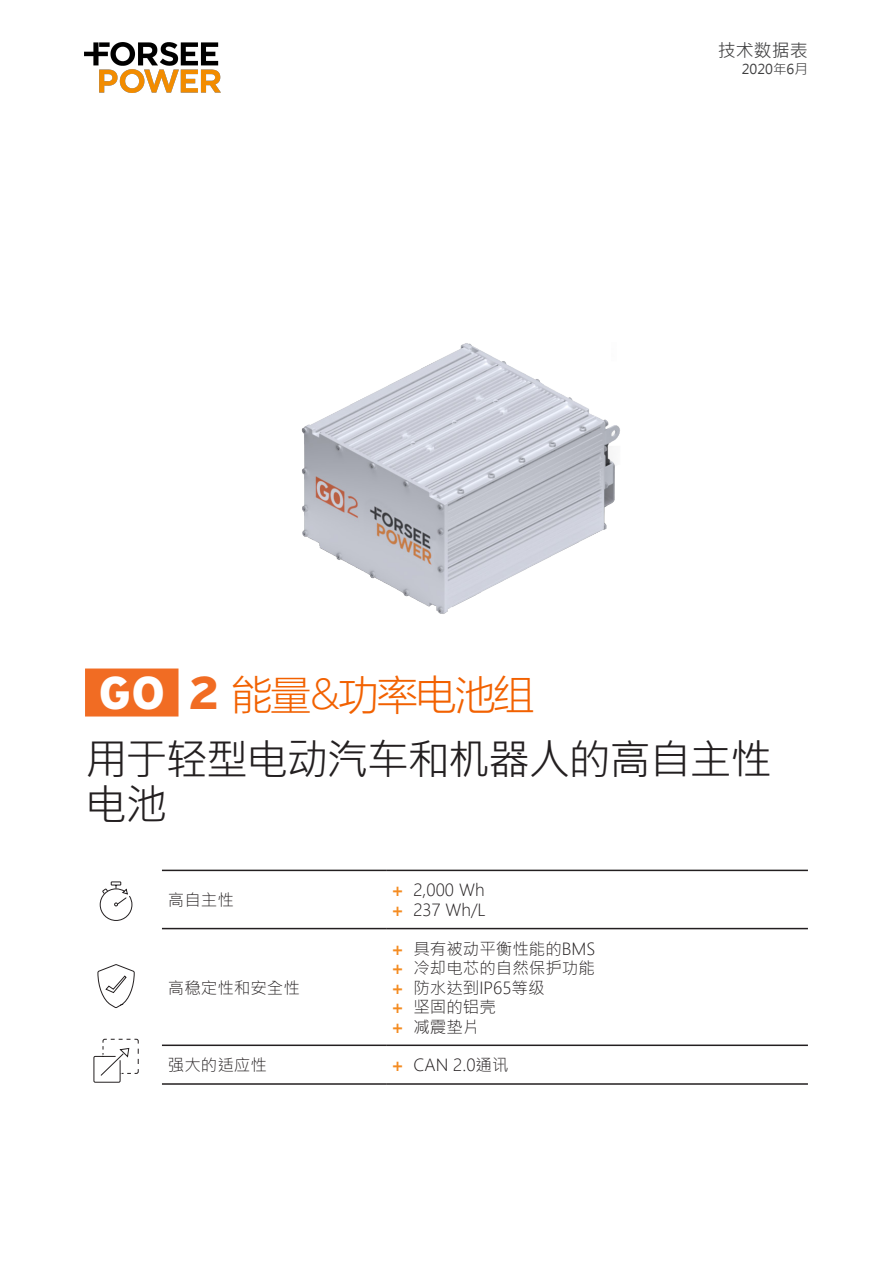
<style>
.page{position:relative;width:893px;height:1263px;background:#fff}
.page>*{position:absolute;margin:0;border:0;box-sizing:border-box;transform-origin:0 0}
.t1{font:42px/45px "Microsoft Jheng Hei";letter-spacing:-.04em;color:#231f20}
.t2{font:40.5px "Microsoft Ya Hei UI Light";letter-spacing:-.04em;color:#f26100}
.t3{font:18px "Microsoft Jheng Hei";color:#3e3e3f}
.t4{font:300 16.5px "Microsoft Jheng Hei";color:#231f20}
.t5{font:13.5px "Microsoft Jheng Hei";color:#3e3e3f}
.s1{font-family:"PF Highway Sans Pro";font-weight:700;font-size:49.5px;color:#fff}
.s2{font-family:"PF Highway Sans Pro";font-weight:700;font-size:49.5px;color:#f16c23}
</style>
<div class="page">
<div style="left:85px;top:668px;width:93px;height:48px;background:#f16c23"></div>
<img style="left:85px;top:42px;width:136px;height:51px">
<hr style="left:162px;top:928px;width:224px;height:1px;background:#231f20">
<hr style="left:386px;top:928px;width:422px;height:1px;background:#231f20">
<hr style="left:162px;top:1044px;width:224px;height:2px;background:#231f20">
<hr style="left:386px;top:1044px;width:422px;height:2px;background:#231f20">
<hr style="left:162px;top:1083px;width:224px;height:2px;background:#231f20">
<hr style="left:386px;top:1083px;width:422px;height:2px;background:#231f20">
<hr style="left:162px;top:870px;width:224px;height:1px;background:#231f20">
<hr style="left:386px;top:870px;width:422px;height:1px;background:#231f20">
<img style="left:301px;top:343px;width:319px;height:271px">
<svg style="left:97px;top:964px;width:38px;height:44px"></svg>
<svg style="left:93px;top:1038px;width:46px;height:45px"></svg>
<svg style="left:99px;top:881px;width:34px;height:40px"></svg>
<p class="t3" style="left:718px;top:39px;width:91px">技术数据表</p>
<p class="t5" style="left:742px;top:60px;width:68px">2020年6月</p>
<p class="t2" style="left:99px;top:667px;width:437px"><span class="s1">GO</span> <span class="s2">2</span> 能量&amp;功率电池组</p>
<p class="t1" style="left:85px;top:737px;width:689px">用于轻型电动汽车和机器人的高自主性电池</p>
<p class="t4" style="left:168px;top:889px;width:67px">高自主性</p>
<p class="t4" style="left:168px;top:977px;width:133px">高稳定性和安全性</p>
<p class="t4" style="left:413px;top:880px;width:73px">2,000 Wh</p>
<p class="t4" style="left:413px;top:899px;width:74px">237 Wh/L</p>
<p class="t4" style="left:413px;top:938px;width:184px">具有被动平衡性能的BMS</p>
<p class="t4" style="left:413px;top:957px;width:183px">冷却电芯的自然保护功能</p>
<p class="t4" style="left:413px;top:977px;width:133px">防水达到IP65等级</p>
<p class="t4" style="left:413px;top:996px;width:84px">坚固的铝壳</p>
<p class="t4" style="left:413px;top:1016px;width:67px">减震垫片</p>
<p class="t4" style="left:168px;top:1055px;width:100px">强大的适应性</p>
<p class="t4" style="left:413px;top:1055px;width:97px">CAN 2.0通讯</p>
</div>
